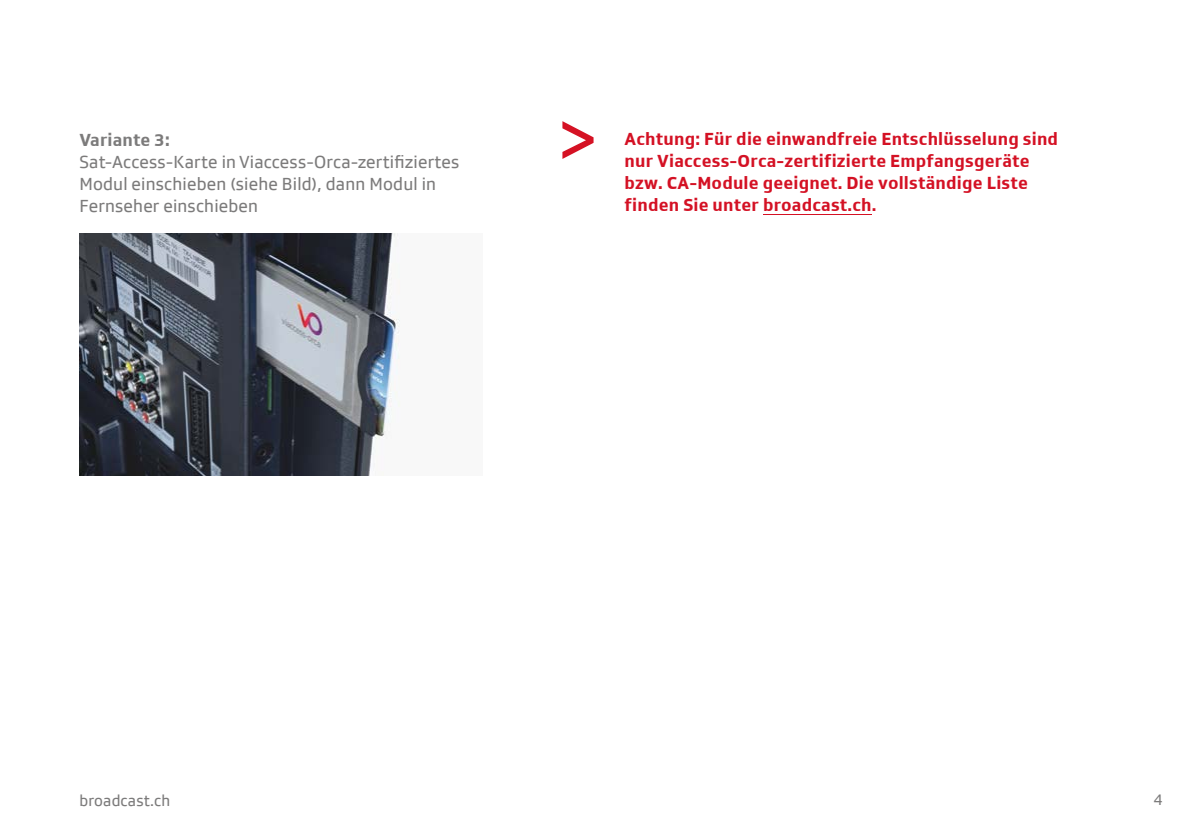
<style>
.page{position:relative;width:1191px;height:840px;background:#fff}
.page>*{position:absolute;margin:0;border:0;box-sizing:border-box;transform-origin:0 0}
.t1{font:82px "SRGSSR Type";color:#d51224}
.t2{font:700 18px/22px "SRGSSR Type";letter-spacing:.01em;color:#d41124}
.t3{font:18px/22px "SRGSSR Type";letter-spacing:.01em;color:#7c7b7b}
.t4{font:16px "SRGSSR Type";letter-spacing:.01em;color:#7c7b7b}
.s1{font-weight:700}
</style>
<div class="page">
<img style="left:79px;top:233px;width:321px;height:242px">
<hr style="left:763px;top:214px;width:108px;height:1px;background:#d41124">
<p class="t3" style="left:79px;top:128px;width:381px"><span class="s1">Variante 3:<br></span>Sat-Access-Karte in Viaccess-Orca-zertifiziertes Modul einschieben (siehe Bild), dann Modul in Fernseher einschieben</p>
<h1 class="t1" style="left:554px;top:93px;width:49px">&gt;</h1>
<p class="t2" style="left:624px;top:127px;width:435px">Achtung: Für die einwandfreie Entschlüsselung sind nur Viaccess-Orca-zertifizierte Empfangsgeräte bzw. CA-Module geeignet. Die vollständige Liste finden Sie unter broadcast.ch.</p>
<p class="t4" style="left:79px;top:791px;width:92px">broadcast.ch</p>
<p class="t4" style="left:1153px;top:789px;width:11px">4</p>
</div>
